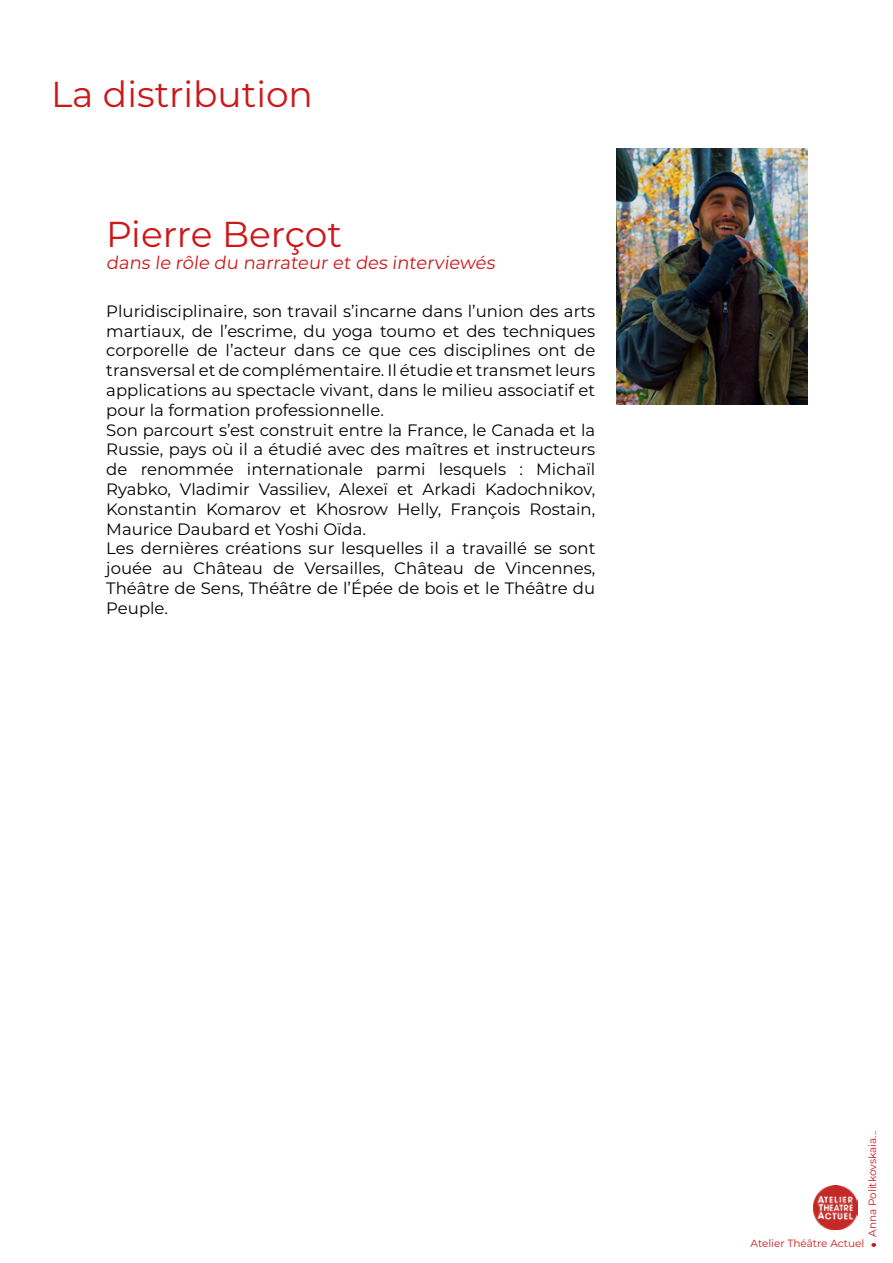
<style>
.page{position:relative;width:893px;height:1263px;background:#fff}
.page>*{position:absolute;margin:0;border:0;box-sizing:border-box;transform-origin:0 0}
.t1{font:36px "Montserrat";color:#cd1719}
.t2{font:18px "Montserrat";color:#cd1719}
.t3{font:16.5px/19.8px "Montserrat";color:#000}
.t4{font:10.5px "Montserrat";color:#cd1719}
</style>
<div class="page">
<img style="left:813px;top:1186px;width:44px;height:44px">
<svg style="left:871px;top:1243px;width:5px;height:4px"></svg>
<img style="left:617px;top:149px;width:191px;height:255px">
<h1 class="t1" style="left:51px;top:70px;width:263px">La distribution</h1>
<h1 class="t1" style="left:106px;top:210px;width:237px">Pierre Berçot</h1>
<p class="t2" style="left:106px;top:250px;width:393px">dans le rôle du narrateur et des interviewés</p>
<p class="t3" style="left:106px;top:300px;width:491px">Pluridisciplinaire, son travail s’incarne dans l’union des arts martiaux, de l’escrime, du yoga toumo et des techniques corporelle de l’acteur dans ce que ces disciplines ont de transversal et de complémentaire. Il étudie et transmet leurs applications au spectacle vivant, dans le milieu associatif et pour la formation professionnelle.<br>Son parcourt s’est construit entre la France, le Canada et la Russie, pays où il a étudié avec des maîtres et instructeurs de renommée internationale parmi lesquels : Michaïl Ryabko, Vladimir Vassiliev, Alexeï et Arkadi Kadochnikov, Konstantin Komarov et Khosrow Helly, François Rostain, Maurice Daubard et Yoshi Oïda.<br>Les dernières créations sur lesquelles il a travaillé se sont jouée au Château de Versailles, Château de Vincennes, Théâtre de Sens, Théâtre de l’Épée de bois et le Théâtre du Peuple.</p>
<p class="t4" style="left:865px;top:1237px;width:107px;rotate:-90deg">Anna Politkovskaia...</p>
<p class="t4" style="left:750px;top:1236px;width:115px">Atelier Théâtre Actuel</p>
</div>
